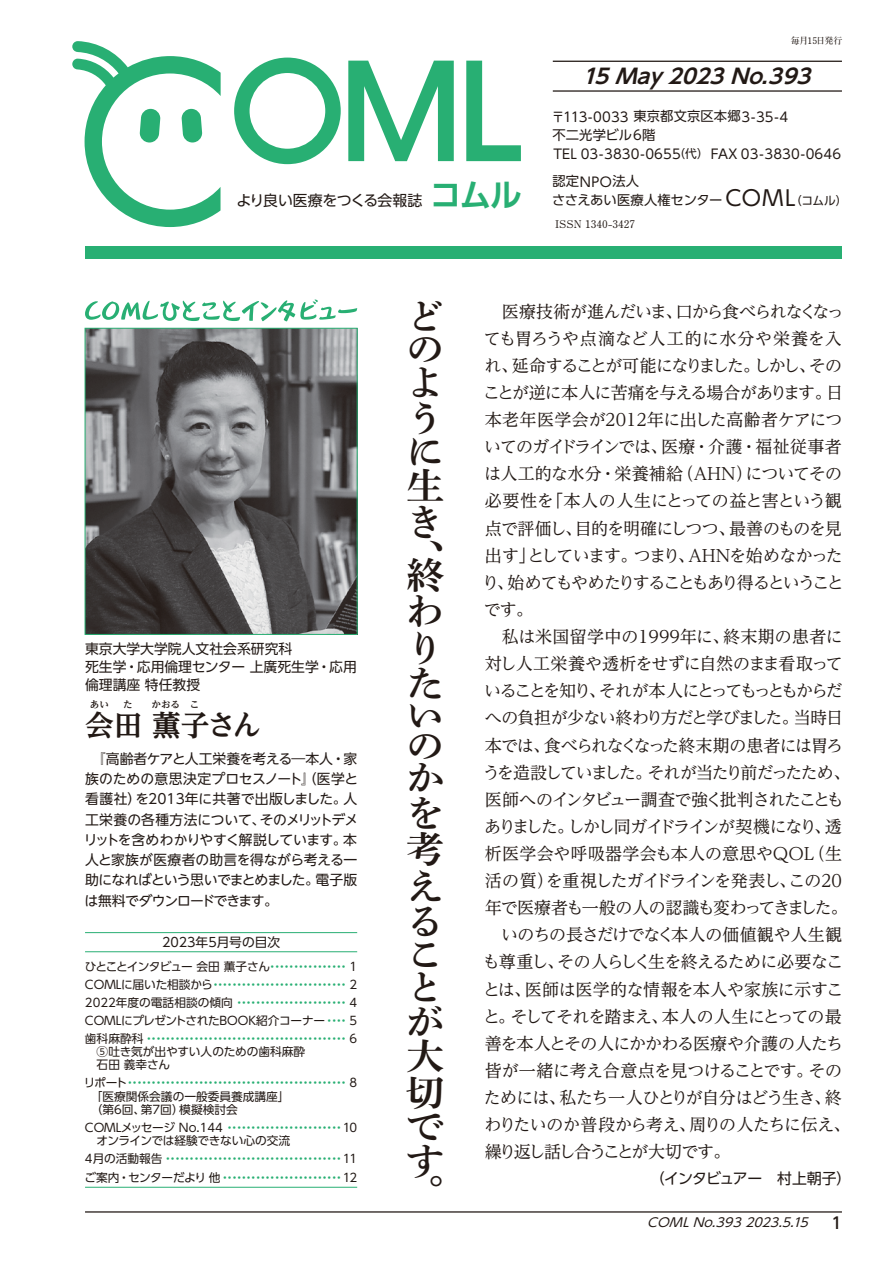
<style>
.page{position:relative;width:893px;height:1263px;background:#fff}
.page>*{position:absolute;margin:0;border:0;box-sizing:border-box;transform-origin:0 0}
.t1{font:36.75px/34.3px "Shuei Min Pr 6 N B 83 pv RKSJ H";color:#221915;scale:1.04 1}
.t2{font:28.65px "UD Reimin Pr 6 N Bold 90 pv RKSJ H";letter-spacing:-.04em;color:#221915}
.t3{font:italic 20.55px "UD Shin Go Pr 6 N De Bold 90 pv RKSJ H";color:#221915;scale:1.04 1}
.t4{font:16.95px/27.2px "UD Reimin Pr 6 N Regular 90 pv RKSJ H";letter-spacing:-.045em;color:#221915}
.t5{font:15.9px "UD Shin Go Pr 6 N Medium 90 pv RKSJ H";color:#221915}
.t6{font:14.85px "UD Shin Go Pr 6 N Regular 90 pv RKSJ H";letter-spacing:-.03em;color:#221915}
.t7{font:14.85px "UD Shin Go Pr 6 N Regular 90 pv RKSJ H";letter-spacing:-.06em;color:#221915}
.t8{font:13.8px/20.2px "UD Shin Go NT Pr 6 N Reg 90 pv RKSJ H";letter-spacing:-.045em;color:#221915;text-align:justify}
.t9{font:13.8px/18.1px "UD Shin Go Pr 6 N Regular 90 pv RKSJ H";color:#221915}
.t10{font:13.35px/18.5px "UD Shin Go Pr 6 N Regular 90 pv RKSJ H";letter-spacing:.01em;color:#221915}
.t11{font:12.75px "UD Shin Go Pr 6 N Regular 90 pv RKSJ H";color:#221915}
.t12{font:italic 12.3px "UD Shin Go Pr 6 N Regular 90 pv RKSJ H";color:#221915;scale:1.04 1}
.t13{font:11.7px/18px "UD Shin Go Pr 6 N Regular 90 pv RKSJ H";color:#28af73}
.t14{font:11.7px/13.4px "UD Shin Go Pr 6 N Regular 90 pv RKSJ H";letter-spacing:-.015em;color:#221915}
.t15{font:10.65px "Futo Min A101 Pr 6 N Bold 90 pv RKSJ H";color:#221915}
.t16{font:9.6px "UD Reimin Pr 6 N Bold 90 pv RKSJ H";color:#221915}
.t17{font:9px "Futo Min A101 Pr 6 N Bold 90 pv RKSJ H";letter-spacing:-.085em;color:#221915}
.s1{font-family:"UD Shin Go Pr 6 N De Bold 90 pv RKSJ H";font-size:31.95px;color:#28af73}
.s2{font-size:11.7px}
.s3{font-size:21.3px}
.s4{color:#221915}
.s5{color:#28af73}
</style>
<div class="page">
<hr style="left:85px;top:1187px;width:272px;height:1px;background:#28af73">
<hr style="left:85px;top:951px;width:272px;height:1px;background:#28af73">
<hr style="left:85px;top:932px;width:272px;height:1px;background:#28af73">
<img style="left:87px;top:330px;width:268px;height:303px">
<div style="left:85px;top:328px;width:272px;height:307px;border:1px solid #28af73"></div>
<svg style="left:85px;top:300px;width:272px;height:21px"></svg>
<svg style="left:72px;top:41px;width:149px;height:186px"></svg>
<svg style="left:234px;top:58px;width:107px;height:106px"></svg>
<svg style="left:466px;top:61px;width:55px;height:100px"></svg>
<svg style="left:348px;top:61px;width:106px;height:100px"></svg>
<div style="left:85px;top:246px;width:757px;height:13px;background:#28af73"></div>
<hr style="left:553px;top:61px;width:289px;height:1px;background:#221915">
<hr style="left:553px;top:90px;width:289px;height:2px;background:#221915">
<hr style="left:85px;top:1211px;width:757px;height:1px;background:#221915">
<p class="t17" style="left:791px;top:37px;width:53px">毎月15日発行</p>
<p class="t6" style="left:237px;top:194px;width:287px">より良い医療をつくる会報誌<span class="s1">コムル</span></p>
<p class="t3" style="left:582px;top:69px;width:226px">15 May 2023 No.393</p>
<p class="t10" style="left:551px;top:109px;width:291px">〒113-0033 東京都文京区本郷3-35-4<br>不二光学ビル6階　　<br>TEL 03-3830-0655<span class="s2">（代）</span> FAX 03-3830-0646</p>
<p class="t10" style="left:552px;top:174px;width:297px">認定NPO法人<br>ささえあい医療人権センター <span class="s3">COML</span><span class="s2">（コムル）</span></p>
<p class="t15" style="left:555px;top:220px;width:82px">ISSN 1340-3427</p>
<p class="t9" style="left:85px;top:642px;width:273px">東京大学大学院人文社会系研究科<br>死生学・応用倫理センター 上廣死生学・応用倫理講座 特任教授</p>
<p class="t16" style="left:90px;top:701px;width:21px">あい</p>
<p class="t16" style="left:123px;top:701px;width:11px">た</p>
<h2 class="t2" style="left:85px;top:715px;width:178px">会田 薫子さん</h2>
<p class="t8" style="left:84px;top:751px;width:276px;text-indent:8px">『高齢者ケアと人工栄養を考える―本人・家族のための意思決定プロセスノート』（医学と看護社）を2013年に共著で出版しました。人工栄養の各種方法について、そのメリットデメリットを含めわかりやすく解説しています。本人と家族が医療者の助言を得ながら考える一助になればという思いでまとめました。電子版は無料でダウンロードできます。</p>
<p class="t16" style="left:151px;top:701px;width:49px">かおる こ</p>
<p class="t11" style="left:162px;top:938px;width:120px">2023年5月号の目次</p>
<p class="t13" style="left:85px;top:959px;width:274px;text-align:justify"><span class="s4">ひとことインタビュー 会田 薫子さん</span>・・・・・・・・・・・・・・・・ <span class="s4">1<br>COMLに届いた相談から</span>・・・・・・・・・・・・・・・・・・・・・・・・・・・・ <span class="s4">2<br>2022年度の電話相談の傾向</span>・・・・・・・・・・・・・・・・・・・・・・・ <span class="s4">4<br>COMLにプレゼントされたBOOK紹介コーナー</span>・・・・<span class="s4">5歯科麻酔科</span>・・・・・・・・・・・・・・・・・・・・・・・・・・・・・・・・・・・・・・・・・・ <span class="s4">6</span></p>
<p class="t14" style="left:85px;top:1046px;width:222px">　⑤吐き気が出やすい人のための歯科麻酔　石田 義幸さん</p>
<p class="t13" style="left:91px;top:1078px;width:268px;line-height:13.4px;text-indent:-7px"><span class="s4">リポート</span>・・・・・・・・・・・・・・・・・・・・・・・・・・・・・・・・・・・・・・・・・・・・・・ <span class="s4">8「医療関係会議の一般委員養成講座」<br>（第6回、第7回）模擬検討会</span></p>
<p class="t14" style="left:85px;top:1122px;width:274px">COMLメッセージ No.1 44 <span class="s5">・・・・・・・・・・・・・・・・・・・・・・・・</span> 10　オンラインでは経験できない心の交流</p>
<p class="t13" style="left:85px;top:1151px;width:274px"><span class="s4">4月の活動報告</span>・・・・・・・・・・・・・・・・・・・・・・・・・・・・・・・・・・・・・ <span class="s4">1 1ご案内・センターだより 他</span>・・・・・・・・・・・・・・・・・・・・・・・・・ <span class="s4">12</span></p>
<h1 class="t1" style="left:406px;top:304px;width:37px">どのように生き、</h1>
<h1 class="t1" style="left:406px;top:561px;width:38px;line-height:36.3px">終わりた</h1>
<h1 class="t1" style="left:406px;top:703px;width:37px">いのかを考えることが大切</h1>
<h1 class="t1" style="left:406px;top:1114px;width:37px;line-height:35.1px">です</h1>
<h1 class="t1" style="left:406px;top:1180px;width:36px">。</h1>
<p class="t4" style="left:482px;top:300px;width:370px">　医療技術が進んだいま、口から食べられなくなっても胃ろうや点滴など人工的に水分や栄養を入れ、延命することが可能になりました。しかし、そのことが逆に本人に苦痛を与える場合があります。日本老年医学会が2012年に出した高齢者ケアについてのガイドラインでは、医療・介護・福祉従事者は人工的な水分・栄養補給（AHN）についてその必要性を「本人の人生にとっての益と害という観点で評価し、目的を明確にしつつ、最善のものを見出す」としています。つまり、AHNを始めなかったり、始めてもやめたりすることもあり得るということです。<br>　私は米国留学中の1999年に、終末期の患者に対し人工栄養や透析をせずに自然のまま看取っていることを知り、それが本人にとってもっともからだへの負担が少ない終わり方だと学びました。当時日本では、食べられなくなった終末期の患者には胃ろうを造設していました。それが当たり前だったため、医師へのインタビュー調査で強く批判されたこともありました。しかし同ガイドラインが契機になり、透析医学会や呼吸器学会も本人の意思やQOL（生活の質）を重視したガイドラインを発表し、この20年で医療者も一般の人の認識も変わってきました。　いのちの長さだけでなく本人の価値観や人生観も尊重し、その人らしく生を終えるために必要なことは、医師は医学的な情報を本人や家族に示すこと。そしてそれを踏まえ、本人の人生にとっての最善を本人とその人にかかわる医療や介護の人たち皆が一緒に考え合意点を見つけることです。そのためには、私たち一人ひとりが自分はどう生き、終わりたいのか普段から考え、周りの人たちに伝え、繰り返し話し合うことが大切です。</p>
<p class="t7" style="left:650px;top:1173px;width:203px">（インタビュアー　村上朝子）</p>
<p class="t12" style="left:647px;top:1218px;width:159px">COML No.393 2023.5.15</p>
<p class="t5" style="left:831px;top:1217px;width:12px">1</p>
</div>
